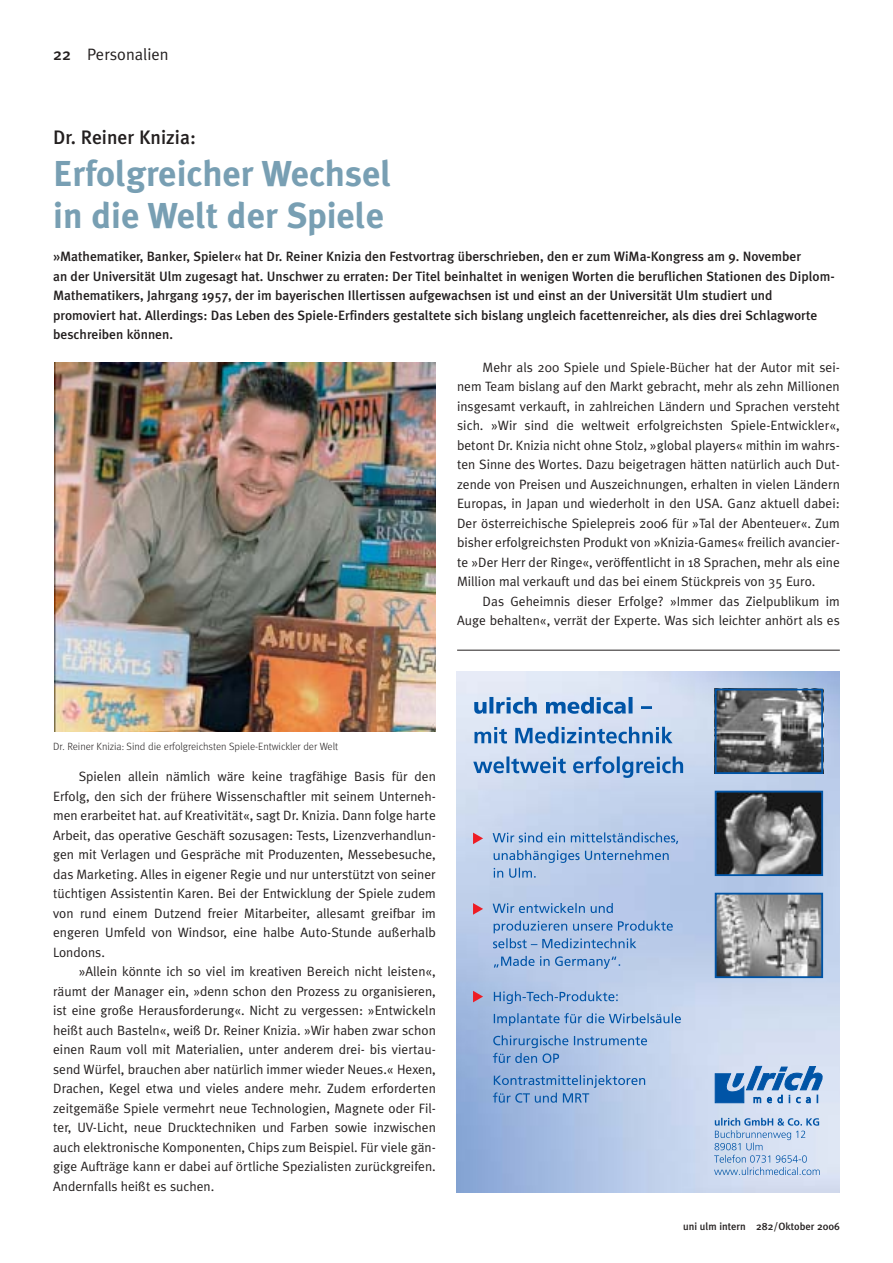
<style>
.page{position:relative;width:893px;height:1263px;background:#fff}
.page>*{position:absolute;margin:0;border:0;box-sizing:border-box;transform-origin:0 0}
.t1{font:700 36px/42px "Meta Plus";color:#789fb3}
.t2{font:500 19.5px "Meta Plus";color:#231f1f}
.t3{font:16.5px "Meta Plus Normal";color:#231f1f}
.t4{font:13.5px/19.5px "Meta Plus Normal";color:#231f1f;text-align:justify}
.t5{font:500 13.5px/19.5px "Meta Plus";color:#231f1f}
.t6{font:300 10.5px "Meta";color:#231f1f}
.t7{font:500 10.5px "Meta Plus";color:#231f1f}
.s1{font-family:"Meta Plus";font-weight:500}
</style>
<div class="page">
<img style="left:456px;top:672px;width:384px;height:521px">
<svg style="left:715px;top:1066px;width:108px;height:37px;background:#75a0cf"></svg>
<img style="left:718px;top:896px;width:102px;height:79px">
<div style="left:715px;top:893px;width:108px;height:85px;border:2px solid #0054a6"></div>
<img style="left:718px;top:692px;width:102px;height:79px">
<div style="left:715px;top:689px;width:108px;height:85px;border:2px solid #0054a6"></div>
<img style="left:718px;top:794px;width:102px;height:79px">
<div style="left:715px;top:791px;width:108px;height:85px;border:2px solid #0054a6"></div>
<svg style="left:473px;top:832px;width:10px;height:12px"></svg>
<svg style="left:473px;top:903px;width:10px;height:12px"></svg>
<svg style="left:473px;top:991px;width:10px;height:11px"></svg>
<svg style="left:493px;top:832px;width:185px;height:12px;background:#93b2da"></svg>
<svg style="left:494px;top:850px;width:175px;height:28px;background:#a4bde1"></svg>
<svg style="left:493px;top:903px;width:120px;height:10px"></svg>
<svg style="left:493px;top:920px;width:180px;height:28px;background:#98b5dc"></svg>
<svg style="left:494px;top:956px;width:126px;height:13px;background:#93b2db"></svg>
<svg style="left:494px;top:991px;width:124px;height:13px;background:#8dadd8"></svg>
<svg style="left:494px;top:1013px;width:187px;height:13px;background:#8eafd9"></svg>
<svg style="left:493px;top:1035px;width:154px;height:28px;background:#97b4dc"></svg>
<svg style="left:493px;top:1075px;width:152px;height:28px;background:#8fafd9"></svg>
<svg style="left:474px;top:697px;width:178px;height:17px;background:#86acd5"></svg>
<svg style="left:474px;top:727px;width:199px;height:16px;background:#83a9d3"></svg>
<svg style="left:473px;top:756px;width:210px;height:22px;background:#93b4da"></svg>
<svg style="left:714px;top:1118px;width:106px;height:57px;background:#b8cce7"></svg>
<img style="left:54px;top:363px;width:382px;height:369px">
<hr style="left:457px;top:650px;width:383px;height:1px;background:#231f1f">
<p class="t3" style="left:53px;top:48px;width:117px"><span class="s1">22</span> Personalien</p>
<h2 class="t2" style="left:53px;top:131px;width:144px">Dr. Reiner Knizia:</h2>
<h1 class="t1" style="left:53px;top:157px;width:340px">Erfolgreicher Wechsel in die Welt der Spiele</h1>
<p class="t5" style="left:53px;top:248px;width:783px">»Mathematiker, Banker, Spieler« hat Dr. Reiner Knizia den Festvortrag überschrieben, den er zum WiMa-Kongress am 9. November<br>an der Universität Ulm zugesagt hat. Unschwer zu erraten: Der Titel beinhaltet in wenigen Worten die beruflichen Stationen des Diplom-Mathematikers, Jahrgang 1957, der im bayerischen Illertissen aufgewachsen ist und einst an der Universität Ulm studiert und promoviert hat. Allerdings: Das Leben des Spiele-Erfinders gestaltete sich bislang ungleich facettenreicher, als dies drei Schlagworte beschreiben können.</p>
<p class="t4" style="left:457px;top:359px;width:384px;text-indent:26px">Mehr als 200 Spiele und Spiele-Bücher hat der Autor mit sei&shy;nem Team bislang auf den Markt gebracht, mehr als zehn Millionen insgesamt verkauft, in zahlreichen Ländern und Sprachen versteht sich. »Wir sind die weltweit erfolgreichsten Spiele-Entwickler«, betont Dr. Knizia nicht ohne Stolz, »global players« mithin im wahrs&shy;ten Sinne des Wortes. Dazu beigetragen hätten natürlich auch Dut&shy;zende von Preisen und Auszeichnungen, erhalten in vielen Ländern Europas, in Japan und wiederholt in den USA. Ganz aktuell dabei:<br>Der österreichische Spielepreis 2006 für »Tal der Abenteuer«. Zum bisher erfolgreichsten Produkt von »Knizia-Games« freilich avancier&shy;te »Der Herr der Ringe«, veröffentlicht in 18 Sprachen, mehr als eine Million mal verkauft und das bei einem Stückpreis von 35 Euro.</p>
<p class="t4" style="left:457px;top:593px;width:384px;text-align:right">Das Geheimnis dieser Erfolge? »Immer das Zielpublikum im<br>Auge behalten«, verrät der Experte. Was sich leichter anhört als es</p>
<p class="t6" style="left:53px;top:742px;width:287px">Dr. Reiner Knizia: Sind die erfolgreichsten Spiele-Entwickler der Welt</p>
<p class="t4" style="left:53px;top:768px;width:384px;text-indent:26px">Spielen allein nämlich wäre keine tragfähige Basis für den Erfolg, den sich der frühere Wissenschaftler mit seinem Unterneh&shy;men erarbeitet hat. auf Kreativität«, sagt Dr. Knizia. Dann folge harte Arbeit, das operative Geschäft sozusagen: Tests, Lizenzverhandlun&shy;gen mit Verlagen und Gespräche mit Produzenten, Messebesuche, das Marketing. Alles in eigener Regie und nur unterstützt von seiner tüchtigen Assistentin Karen. Bei der Entwicklung der Spiele zudem von rund einem Dutzend freier Mitarbeiter, allesamt greifbar im engeren Umfeld von Windsor, eine halbe Auto-Stunde außerhalb Londons.</p>
<p class="t4" style="left:53px;top:963px;width:384px;text-indent:26px">»Allein könnte ich so viel im kreativen Bereich nicht leisten«, räumt der Manager ein, »denn schon den Prozess zu organisieren, ist eine große Herausforderung«. Nicht zu vergessen: »Entwickeln heißt auch Basteln«, weiß Dr. Reiner Knizia. »Wir haben zwar schon einen Raum voll mit Materialien, unter anderem drei- bis viertau&shy;send Würfel, brauchen aber natürlich immer wieder Neues.« Hexen, Drachen, Kegel etwa und vieles andere mehr. Zudem erforderten zeitgemäße Spiele vermehrt neue Technologien, Magnete oder Fil&shy;ter, UV-Licht, neue Drucktechniken und Farben sowie inzwischen auch elektronische Komponenten, Chips zum Beispiel. Für viele gän&shy;gige Aufträge kann er dabei auf örtliche Spezialisten zurückgreifen.<br>Andernfalls heißt es suchen.</p>
<p class="t7" style="left:683px;top:1223px;width:158px">uni ulm intern 282/Oktober 2006</p>
</div>
